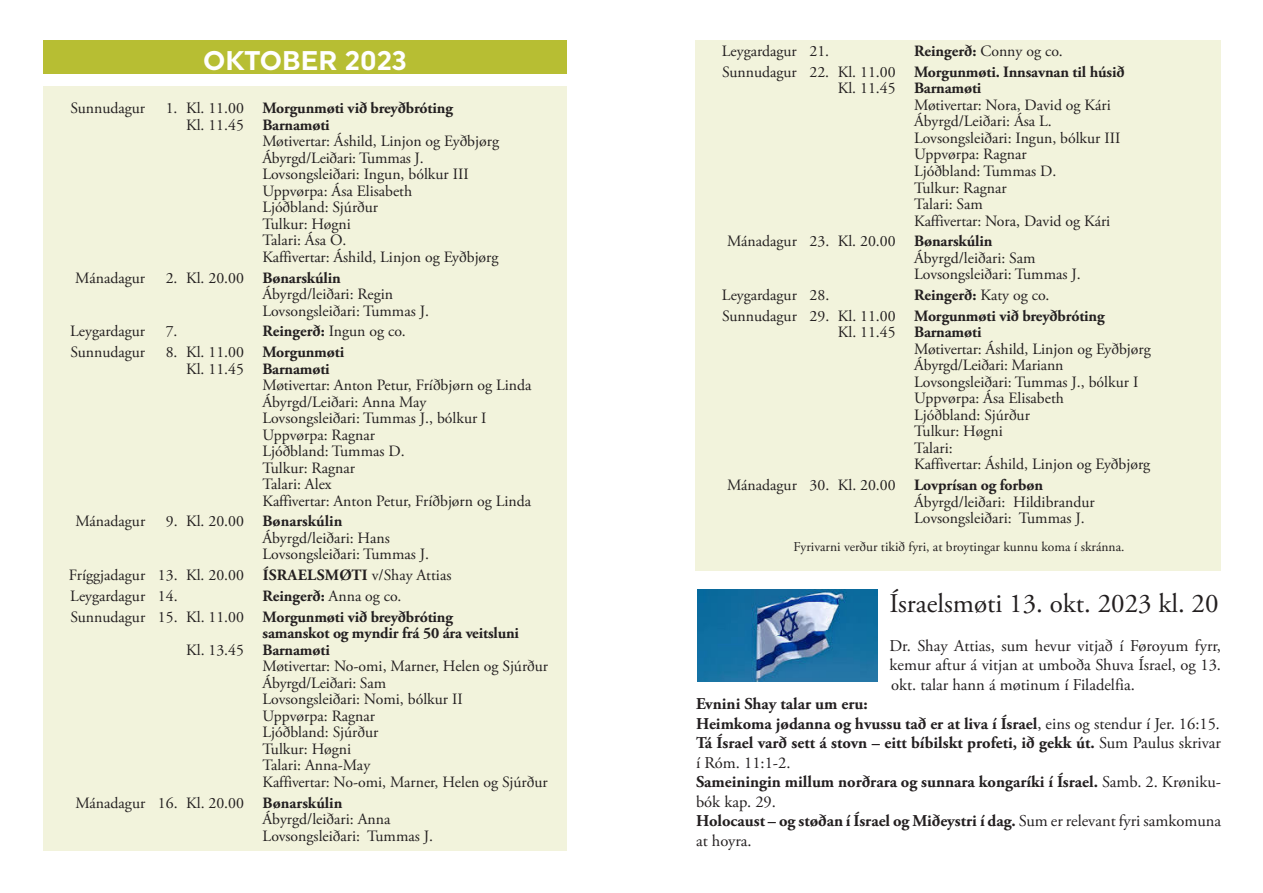
<style>
.page{position:relative;width:1263px;height:893px;background:#fff}
.page>*{position:absolute;margin:0;border:0;box-sizing:border-box;transform-origin:0 0}
.t1{font:27px "Adobe Garamond Pro";color:#231f20}
.t2{font:700 27px "Uniform";color:#fff}
.t3{font:700 16.5px/19.5px "Adobe Garamond Pro";color:#231f20}
.t4{font:16.5px/19.5px "Adobe Garamond Pro";color:#231f20;text-align:justify}
.t5{font:15.75px/16.5px "Adobe Garamond Pro";color:#231f20}
.t6{font:700 15.75px/16.5px "Adobe Garamond Pro";letter-spacing:-.01em;color:#231f20}
.t7{font:13.5px "Adobe Garamond Pro";color:#231f20}
.s1{font-weight:700}
.s2{font-weight:400}
.s3{font-weight:400;font-style:italic;color:#000}
</style>
<div class="page">
<div style="left:44px;top:86px;width:523px;height:765px;background:#f2f3dc"></div>
<div style="left:43px;top:40px;width:524px;height:34px;background:#b7be33"></div>
<div style="left:695px;top:41px;width:525px;height:530px;background:#f2f3dc"></div>
<img style="left:697px;top:590px;width:181px;height:91px">
<h1 class="t2" style="left:203px;top:44px;width:205px">OKTOBER 2023</h1>
<p class="t5" style="left:722px;top:43px;width:109px">Leygardagur 21.</p>
<p class="t5" style="left:914px;top:43px;width:150px"><span class="s1">Reingerð:</span> Conny og co.</p>
<p class="t5" style="left:722px;top:64px;width:175px;text-align:right">Sunnudagur 22. Kl. 11.00<br>Kl. 11.45</p>
<p class="t6" style="left:914px;top:64px;width:212px">Morgunmøti. Innsavnan til húsið<br>Barnamøti</p>
<p class="t5" style="left:914px;top:97px;width:208px">Møtivertar: Nora, David og Kári<br>Ábyrgd/Leiðari: Ása L.<br>Lovsongsleiðari: Ingun, bólkur III<br>Uppvørpa: Ragnar<br>Ljóðbland: Tummas D.<br>Tulkur: Ragnar<br>Talari: Sam<br>Kaffivertar: Nora, David og Kári</p>
<p class="t5" style="left:914px;top:234px;width:168px;text-indent:-187px">Mánadagur 23. Kl. 20.00 <span class="s1">Bønarskúlin<br></span>Ábyrgd/leiðari: Sam<br>Lovsongsleiðari: Tummas J.</p>
<p class="t5" style="left:722px;top:287px;width:109px">Leygardagur 28.</p>
<p class="t6" style="left:914px;top:287px;width:137px">Reingerð: <span class="s2">Katy og co.</span></p>
<p class="t5" style="left:722px;top:308px;width:175px;text-align:right">Sunnudagur 29. Kl. 11.00<br>Kl. 11.45</p>
<p class="t6" style="left:914px;top:308px;width:192px">Morgunmøti við breyðbróting<br>Barnamøti</p>
<p class="t5" style="left:914px;top:341px;width:238px">Møtivertar: Áshild, Linjon og Eyðbjørg<br>Ábyrgd/Leiðari: Mariann<br>Lovsongsleiðari: Tummas J., bólkur I<br>Uppvørpa: Ása Elisabeth<br>Ljóðbland: Sjúrður<br>Tulkur: Høgni<br>Talari:<br>Kaffivertar: Áshild, Linjon og Eyðbjørg</p>
<p class="t5" style="left:914px;top:477px;width:182px;text-indent:-187px">Mánadagur 30. Kl. 20.00 <span class="s1">Lovprísan og forbøn<br></span>Ábyrgd/leiðari: Hildibrandur<br>Lovsongsleiðari: Tummas J.</p>
<p class="t7" style="left:793px;top:539px;width:332px">Fyrivarni verður tikið fyri, at broytingar kunnu koma í skránna.</p>
<h1 class="t1" style="left:889px;top:587px;width:331px">Ísraelsmøti 13. okt. 2023 kl. 20</h1>
<p class="t4" style="left:889px;top:636px;width:333px">Dr. Shay Attias, sum hevur vitjað í Føroyum fyrr, kemur aftur á vitjan at umboða Shuva Ísrael, og 13. okt. talar hann á møtinum í Filadelfia.</p>
<p class="t3" style="left:696px;top:694px;width:527px">Evnini Shay talar um eru:<br>Heimkoma jødanna og hvussu tað er at liva í Ísrael<span class="s2">, eins og stendur í Jer. 16:15</span><span class="s3">.<br></span>Tá Ísrael varð sett á stovn – eitt bíbilskt profeti, ið gekk út. <span class="s2">Sum Paulus skrivar í Róm. 11:1-2.<br></span>Sameiningin millum norðrara og sunnara kongaríki í Ísrael. <span class="s2">Samb. 2. Krøniku&shy;bók kap. 29.<br></span>Holocaust – og støðan í Ísrael og Miðeystri í dag. <span class="s2">Sum er relevant fyri samkomuna at hoyra.</span></p>
<p class="t5" style="left:70px;top:101px;width:76px">Sunnudagur</p>
<p class="t5" style="left:166px;top:101px;width:80px;text-align:right">1. Kl. 11.00<br>Kl. 11.45</p>
<p class="t6" style="left:262px;top:100px;width:192px">Morgunmøti við breyðbróting<br>Barnamøti</p>
<p class="t5" style="left:262px;top:134px;width:238px">Møtivertar: Áshild, Linjon og Eyðbjørg<br>Ábyrgd/Leiðari: Tummas J.<br>Lovsongsleiðari: Ingun, bólkur III<br>Uppvørpa: Ása Elisabeth<br>Ljóðbland: Sjúrður<br>Tulkur: Høgni<br>Talari: Ása O.<br>Kaffivertar: Áshild, Linjon og Eyðbjørg</p>
<p class="t5" style="left:75px;top:270px;width:71px">Mánadagur</p>
<p class="t5" style="left:262px;top:270px;width:168px;text-indent:-97px">2. Kl. 20.00 <span class="s1">Bønarskúlin<br></span>Ábyrgd/leiðari: Regin<br>Lovsongsleiðari: Tummas J.</p>
<p class="t5" style="left:70px;top:324px;width:76px">Leygardagur</p>
<p class="t5" style="left:166px;top:324px;width:13px">7.</p>
<p class="t5" style="left:262px;top:324px;width:145px"><span class="s1">Reingerð:</span> Ingun og co.</p>
<p class="t5" style="left:71px;top:344px;width:76px">Sunnudagur</p>
<p class="t5" style="left:166px;top:344px;width:80px;text-align:right">8. Kl. 11.00<br>Kl. 11.45</p>
<p class="t6" style="left:263px;top:344px;width:83px">Morgunmøti<br>Barnamøti</p>
<p class="t5" style="left:263px;top:377px;width:271px">Møtivertar: Anton Petur, Fríðbjørn og Linda<br>Ábyrgd/Leiðari: Anna May<br>Lovsongsleiðari: Tummas J., bólkur I<br>Uppvørpa: Ragnar<br>Ljóðbland: Tummas D.<br>Tulkur: Ragnar<br>Talari: Alex<br>Kaffivertar: Anton Petur, Fríðbjørn og Linda</p>
<p class="t5" style="left:75px;top:514px;width:71px">Mánadagur</p>
<p class="t5" style="left:263px;top:514px;width:168px;text-indent:-97px">9. Kl. 20.00 <span class="s1">Bønarskúlin<br></span>Ábyrgd/leiðari: Hans<br>Lovsongsleiðari: Tummas J.</p>
<p class="t5" style="left:69px;top:565px;width:384px;line-height:20.7px">Fríggjadagur 13. Kl. 20.00 <span class="s1">ÍSRAELSMØTI</span> v/Shay Attias<br>Leygardagur 14.</p>
<p class="t6" style="left:263px;top:588px;width:140px">Reingerð: <span class="s2">Anna og co.</span></p>
<p class="t5" style="left:71px;top:601px;width:175px;line-height:33px;text-align:right">Sunnudagur 15. Kl. 11.00<br>Kl. 13.45</p>
<p class="t6" style="left:263px;top:609px;width:258px">Morgunmøti við breyðbróting samanskot og myndir frá 50 ára veitsluni<br>Barnamøti</p>
<p class="t5" style="left:263px;top:659px;width:287px">Møtivertar: No-omi, Marner, Helen og Sjúrður<br>Ábyrgd/Leiðari: Sam<br>Lovsongsleiðari: Nomi, bólkur II<br>Uppvørpa: Ragnar<br>Ljóðbland: Sjúrður<br>Tulkur: Høgni<br>Talari: Anna-May<br>Kaffivertar: No-omi, Marner, Helen og Sjúrður</p>
<p class="t5" style="left:263px;top:795px;width:172px;text-indent:-187px">Mánadagur 16. Kl. 20.00 <span class="s1">Bønarskúlin<br></span>Ábyrgd/leiðari: Anna<br>Lovsongsleiðari: Tummas J.</p>
</div>
